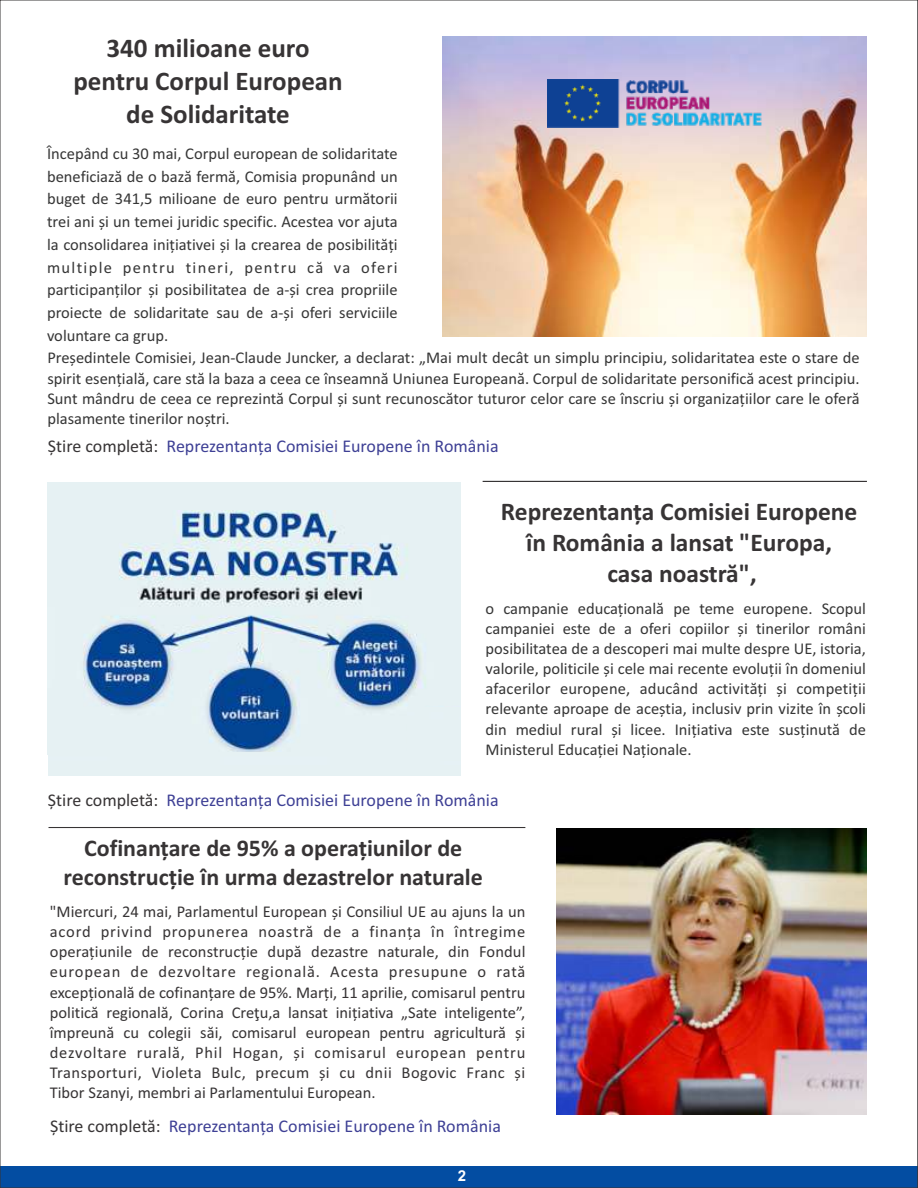
<style>
.page{position:relative;width:918px;height:1188px;background:#fff}
.page>*{position:absolute;margin:0;border:0;box-sizing:border-box;transform-origin:0 0}
.t1{font:700 27px/33px "Calibri";color:#373435;text-align:center}
.t2{font:700 25.5px/31.2px "Calibri";color:#373435;text-align:center}
.t3{font:700 24px/29.2px "Calibri";color:#373435;text-align:center}
.t4{font:18px "Calibri";color:#3e4095}
.t5{font:16.5px/20.1px "Calibri";color:#363636;text-align:justify}
.t6{font:16.5px/20.1px "Calibri";color:#373435;text-align:justify}
.t7{font:700 15px "Arial";color:#fefefe}
.s1{color:#373435}
</style>
<div class="page">
<img style="left:48px;top:510px;width:413px;height:242px">
<div style="left:408px;top:707px;width:53px;height:45px;background:#e6f1f3"></div>
<hr style="left:483px;top:481px;width:384px;height:1px;background:#373435">
<div style="left:0;top:1166px;width:918px;height:22px;background:#034da2"></div>
<hr style="left:49px;top:827px;width:476px;height:1px;background:#373435">
<img style="left:442px;top:37px;width:425px;height:300px">
<img style="left:548px;top:80px;width:218px;height:48px">
<img style="left:557px;top:829px;width:310px;height:285px">
<svg style="left:917px;top:0;width:1px;height:1188px"></svg>
<h1 class="t1" style="left:73px;top:34px;width:271px">340 milioane euro pentru Corpul European de Solidaritate</h1>
<p class="t5" style="left:47px;top:143px;width:352px;line-height:22.8px">Începând cu 30 mai, Corpul european de solidaritate beneficiază de o bază fermă, Comisia propunând un buget de 341,5 milioane de euro pentru următorii trei ani și un temei juridic specific. Acestea vor ajuta la consolidarea inițiativei și la crearea de posibilități multiple pentru tineri, pentru că va oferi participanților și posibilitatea de a-și crea propriile proiecte de solidaritate sau de a-și oferi serviciile voluntare ca grup.</p>
<p class="t5" style="left:47px;top:349px;width:814px">Președintele Comisiei, Jean-Claude Juncker, a declarat: „Mai mult decât un simplu principiu, solidaritatea este o stare de spirit esențială, care stă la baza a ceea ce înseamnă Uniunea Europeană. Corpul de solidaritate personifică acest principiu.<br>Sunt mândru de ceea ce reprezintă Corpul și sunt recunoscător tuturor celor care se înscriu și organizațiilor care le oferă plasamente tinerilor noștri.</p>
<p class="t4" style="left:48px;top:439px;width:452px"><span class="s1">Știre completă:</span> Reprezentanța Comisiei Europene în România</p>
<h2 class="t2" style="left:501px;top:498px;width:358px">Reprezentanța Comisiei Europene în România a lansat "Europa, casa noastră",</h2>
<p class="t5" style="left:486px;top:600px;width:382px">o campanie educațională pe teme europene. Scopul campaniei este de a oferi copiilor și tinerilor români posibilitatea de a descoperi mai multe despre UE, istoria, valorile, politicile și cele mai recente evoluții în domeniul afacerilor europene, aducând activități și competiții relevante aproape de aceștia, inclusiv prin vizite în școli din mediul rural și licee. Inițiativa este susținută de Ministerul Educației Naționale.</p>
<p class="t4" style="left:48px;top:792px;width:452px"><span class="s1">Știre completă:</span> Reprezentanța Comisiei Europene în România</p>
<h3 class="t3" style="left:64px;top:836px;width:421px">Cofinanțare de 95% a operațiunilor de reconstrucție în urma dezastrelor naturale</h3>
<p class="t6" style="left:50px;top:903px;width:477px">"Miercuri, 24 mai, Parlamentul European și Consiliul UE au ajuns la un acord privind propunerea noastră de a finanța în întregime operațiunile de reconstrucție după dezastre naturale, din Fondul european de dezvoltare regională. Acesta presupune o rată excepțională de cofinanțare de 95%. Marți, 11 aprilie, comisarul pentru politică regională, Corina Creţu,a lansat inițiativa „Sate inteligente”, împreună cu colegii săi, comisarul european pentru agricultură și dezvoltare rurală, Phil Hogan, și comisarul european pentru Transporturi, Violeta Bulc, precum și cu dnii Bogovic Franc și Tibor Szanyi, membri ai Parlamentului European.</p>
<p class="t4" style="left:50px;top:1119px;width:452px"><span class="s1">Știre completă:</span> Reprezentanța Comisiei Europene în România</p>
<p class="t7" style="left:458px;top:1170px;width:10px">2</p>
</div>
